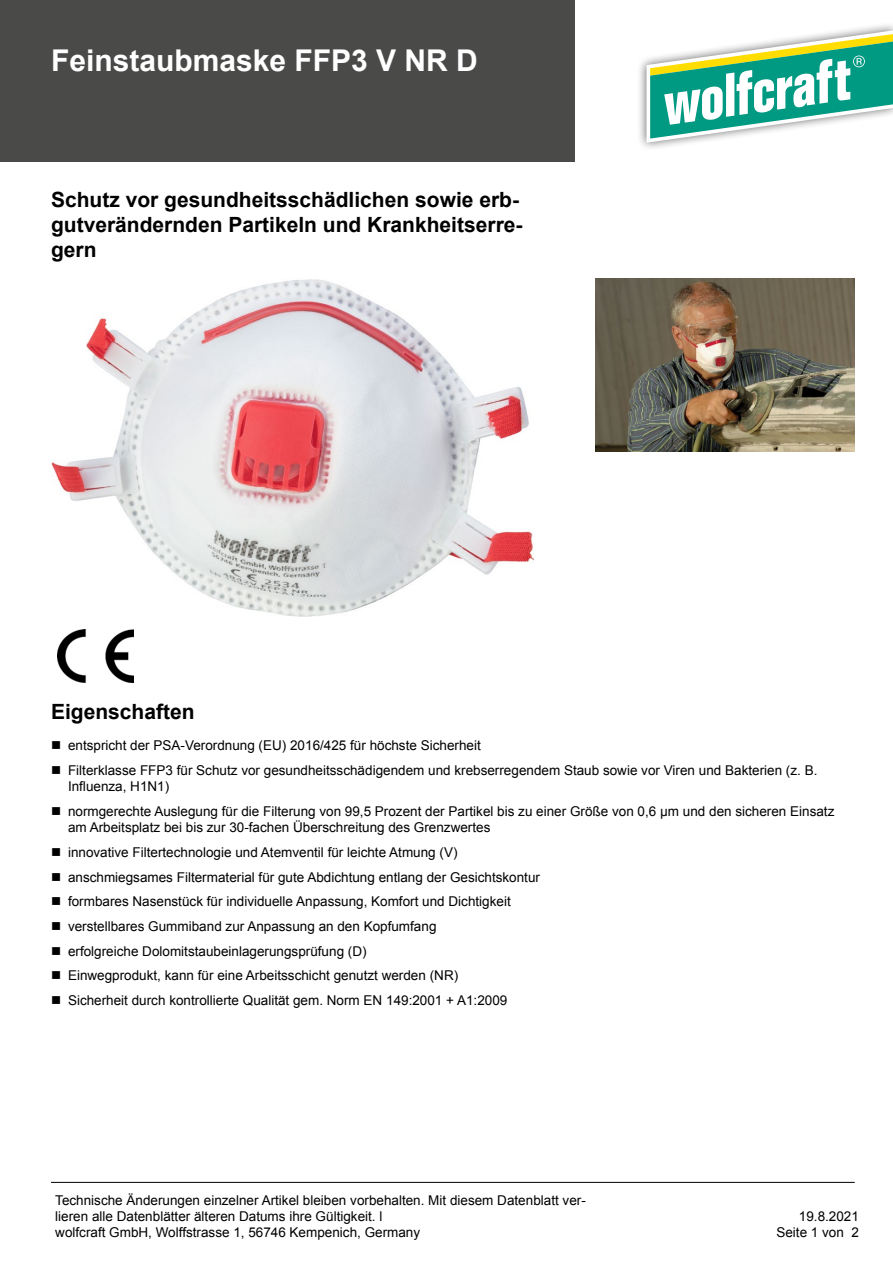
<style>
.page{position:relative;width:893px;height:1263px;background:#fff}
.page>*{position:absolute;margin:0;border:0;box-sizing:border-box;transform-origin:0 0}
.t1{font:700 30px "Arial";color:#fff}
.t2{font:700 21px/25.2px "Arial";color:#000}
.t3{font:13.5px/24.8px "Arial";color:#000}
</style>
<div class="page">
<div style="left:0;top:0;width:574px;height:162px;background:#4a4a49"></div>
<hr style="left:51px;top:1182px;width:804px;height:1px;background:#000">
<div style="left:637px;top:22px;width:256px;height:130px;background:#000;opacity:.6"></div>
<svg style="left:646px;top:30px;width:247px;height:113px"></svg>
<img style="left:51px;top:279px;width:483px;height:337px">
<img style="left:595px;top:278px;width:260px;height:173px">
<img style="left:57px;top:629px;width:76px;height:54px">
<h1 class="t1" style="left:51px;top:40px;width:428px">Feinstaubmaske FFP3 V NR D</h1>
<h2 class="t2" style="left:51px;top:187px;width:473px">Schutz vor gesundheitsschädlichen sowie erb&shy;gutverändernden Partikeln und Krankheitserre&shy;gern</h2>
<h2 class="t2" style="left:51px;top:700px;width:145px">Eigenschaften</h2>
<p class="t3" style="left:68px;top:733px;width:751px">entspricht der PSA-Verordnung (EU) 2016/425 für höchste Sicherheit<br>Filterklasse FFP3 für Schutz vor gesundheitsschädigendem und krebserregendem Staub sowie vor Viren und Bakterien (z. B.</p>
<p class="t3" style="left:68px;top:774px;width:768px">Influenza, H1N1)<br>normgerechte Auslegung für die Filterung von 99,5 Prozent der Partikel bis zu einer Größe von 0,6 µm und den sicheren Einsatz</p>
<p class="t3" style="left:68px;top:815px;width:473px">am Arbeitsplatz bei bis zur 30-fachen Überschreitung des Grenzwertes innovative Filtertechnologie und Atemventil für leichte Atmung (V) anschmiegsames Filtermaterial für gute Abdichtung entlang der Gesichtskontur formbares Nasenstück für individuelle Anpassung, Komfort und Dichtigkeit verstellbares Gummiband zur Anpassung an den Kopfumfang<br>erfolgreiche Dolomitstaubeinlagerungsprüfung (D)<br>Einwegprodukt, kann für eine Arbeitsschicht genutzt werden (NR)<br>Sicherheit durch kontrollierte Qualität gem. Norm EN 149:2001 + A1:2009</p>
<p class="t3" style="left:55px;top:1192px;width:532px;line-height:16.2px">Technische Änderungen einzelner Artikel bleiben vorbehalten. Mit diesem Datenblatt ver&shy;lieren alle Datenblätter älteren Datums ihre Gültigkeit. l<br>wolfcraft GmbH, Wolffstrasse 1, 56746 Kempenich, Germany</p>
<p class="t3" style="left:776px;top:1208px;width:84px;line-height:16.2px;text-align:right">19.8.2021<br>Seite 1 von 2</p>
</div>
